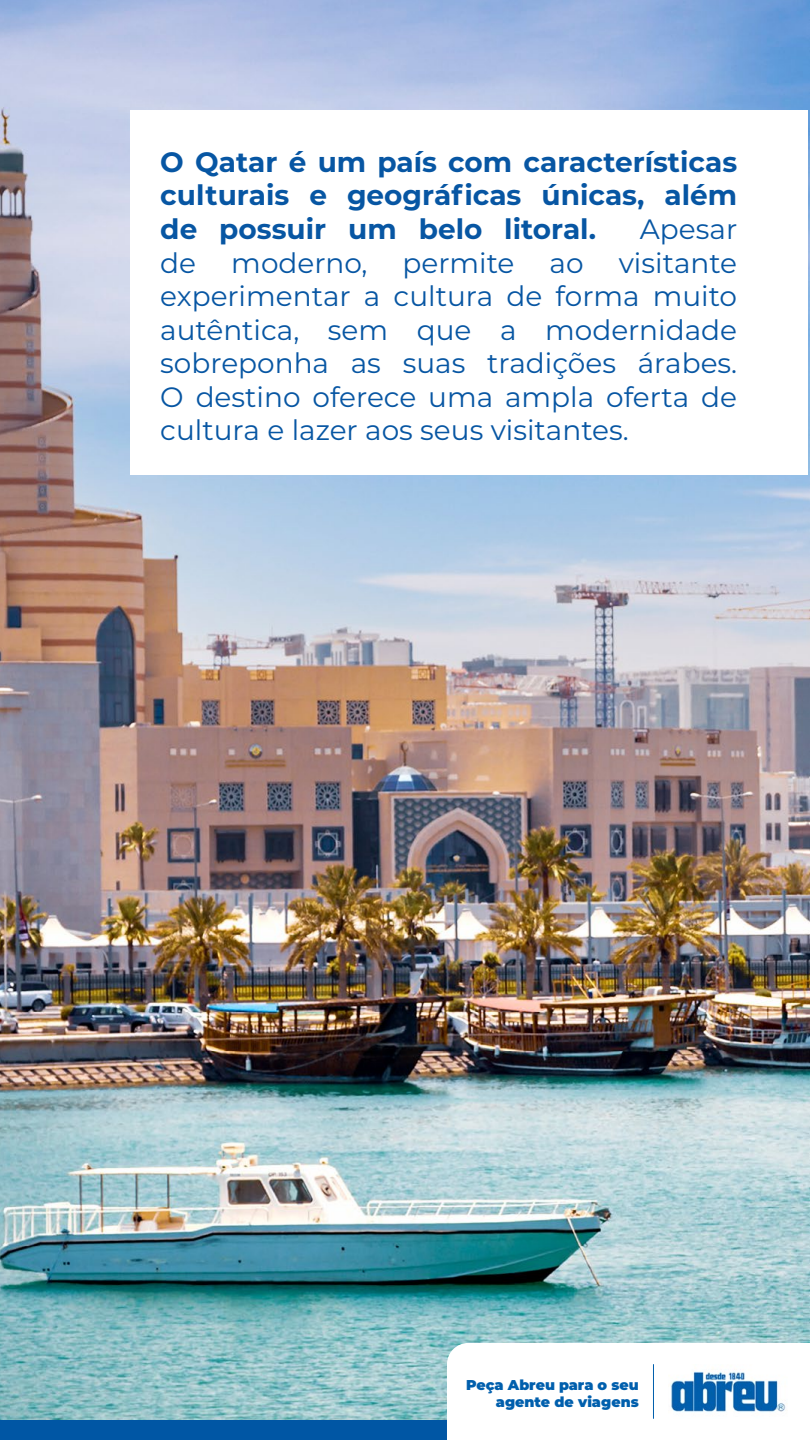
<style>
.page{position:relative;width:810px;height:1440px;background:#fff}
.page>*{position:absolute;margin:0;border:0;box-sizing:border-box;transform-origin:0 0}
.t1{font:27.97px/33.6px "Montserrat";color:#0756a3;text-align:justify}
.t2{font:700 27.97px/33.6px "Montserrat";color:#0756a3;text-align:justify}
.t3{font:900 14.25px/17.1px "Montserrat";color:#005fad;text-align:right}
</style>
<div class="page">
<img style="left:0;top:0;width:810px;height:1420px">
<div style="left:0;top:1420px;width:810px;height:20px;background:#0056a4"></div>
<div style="left:130px;top:110px;width:678px;height:365px;background:#fff"></div>
<svg style="left:447px;top:1343px;width:363px;height:97px"></svg>
<img style="left:668px;top:1364px;width:120px;height:55px">
<hr style="left:653px;top:1365px;width:1px;height:53px;background:#005fad">
<p class="t2" style="left:160px;top:144px;width:578px">O Qatar é um país com características culturais e geográficas únicas, além de possuir um belo litoral.</p>
<p class="t1" style="left:640px;top:211px;width:99px">Apesar</p>
<p class="t1" style="left:160px;top:245px;width:578px;text-indent:458px">visitante experimentar a cultura de forma muito autêntica, sem que a modernidade sobreponha as suas tradições árabes.<br>O destino oferece uma ampla oferta de cultura e lazer aos seus visitantes.</p>
<p class="t1" style="left:160px;top:245px;width:37px">de</p>
<p class="t1" style="left:231px;top:245px;width:138px">moderno,</p>
<p class="t1" style="left:403px;top:245px;width:113px">permite</p>
<p class="t1" style="left:550px;top:245px;width:36px">ao</p>
<p class="t3" style="left:466px;top:1375px;width:174px">Peça Abreu para o seu agente de viagens</p>
</div>
